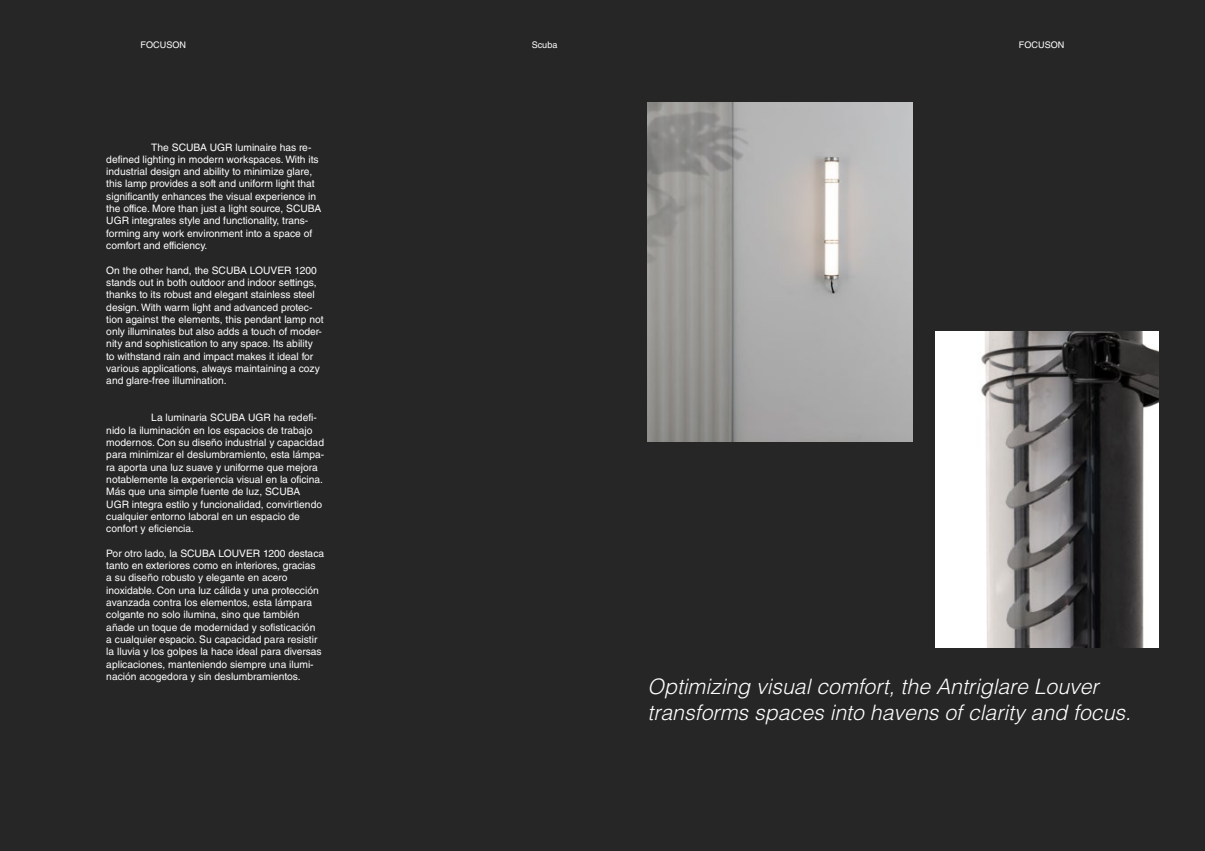
<style>
.page{position:relative;width:1205px;height:851px;background:#fff}
.page>*{position:absolute;margin:0;border:0;box-sizing:border-box;transform-origin:0 0}
.t1{font:italic 300 21.25px/25.5px "Helvetica LT Std";color:#fff}
.t2{font:10.25px/12.2px "Helvetica LT Std";color:#fff}
.t3{font:9.12px "Helvetica LT Std";color:#fff}
</style>
<div class="page">
<div style="left:0;top:0;width:1205px;height:850px;background:#262626"></div>
<img style="left:935px;top:331px;width:223px;height:316px">
<img style="left:647px;top:103px;width:265px;height:339px">
<p class="t3" style="left:141px;top:39px;width:47px">FOCUSON</p>
<p class="t3" style="left:532px;top:39px;width:27px">Scuba</p>
<p class="t3" style="left:1019px;top:39px;width:47px">FOCUSON</p>
<p class="t2" style="left:106px;top:141px;width:217px;text-indent:45px">The SCUBA UGR luminaire has re&shy;defined lighting in modern workspaces. With its industrial design and ability to minimize glare, this lamp provides a soft and uniform light that significantly enhances the visual experience in the office. More than just a light source, SCUBA UGR integrates style and functionality, trans&shy;forming any work environment into a space of comfort and efficiency.</p>
<p class="t2" style="left:106px;top:264px;width:219px">On the other hand, the SCUBA LOUVER 1200 stands out in both outdoor and indoor settings, thanks to its robust and elegant stainless steel design. With warm light and advanced protec&shy;tion against the elements, this pendant lamp not only illuminates but also adds a touch of moder&shy;nity and sophistication to any space. Its ability to withstand rain and impact makes it ideal for various applications, always maintaining a cozy and glare-free illumination.</p>
<p class="t2" style="left:106px;top:411px;width:219px;text-indent:45px">La luminaria SCUBA UGR ha redefi&shy;nido la iluminación en los espacios de trabajo modernos. Con su diseño industrial y capacidad para minimizar el deslumbramiento, esta lámpa&shy;ra aporta una luz suave y uniforme que mejora notablemente la experiencia visual en la oficina.<br>Más que una simple fuente de luz, SCUBA UGR integra estilo y funcionalidad, convirtiendo cualquier entorno laboral en un espacio de confort y eficiencia.</p>
<p class="t2" style="left:106px;top:547px;width:219px">Por otro lado, la SCUBA LOUVER 1200 destaca tanto en exteriores como en interiores, gracias<br>a su diseño robusto y elegante en acero inoxidable. Con una luz cálida y una protección avanzada contra los elementos, esta lámpara colgante no solo ilumina, sino que también añade un toque de modernidad y sofisticación<br>a cualquier espacio. Su capacidad para resistir la lluvia y los golpes la hace ideal para diversas aplicaciones, manteniendo siempre una ilumi&shy;nación acogedora y sin deslumbramientos.</p>
<h1 class="t1" style="left:647px;top:674px;width:485px">Optimizing visual comfort, the Antriglare Louver transforms spaces into havens of clarity and focus.</h1>
</div>
